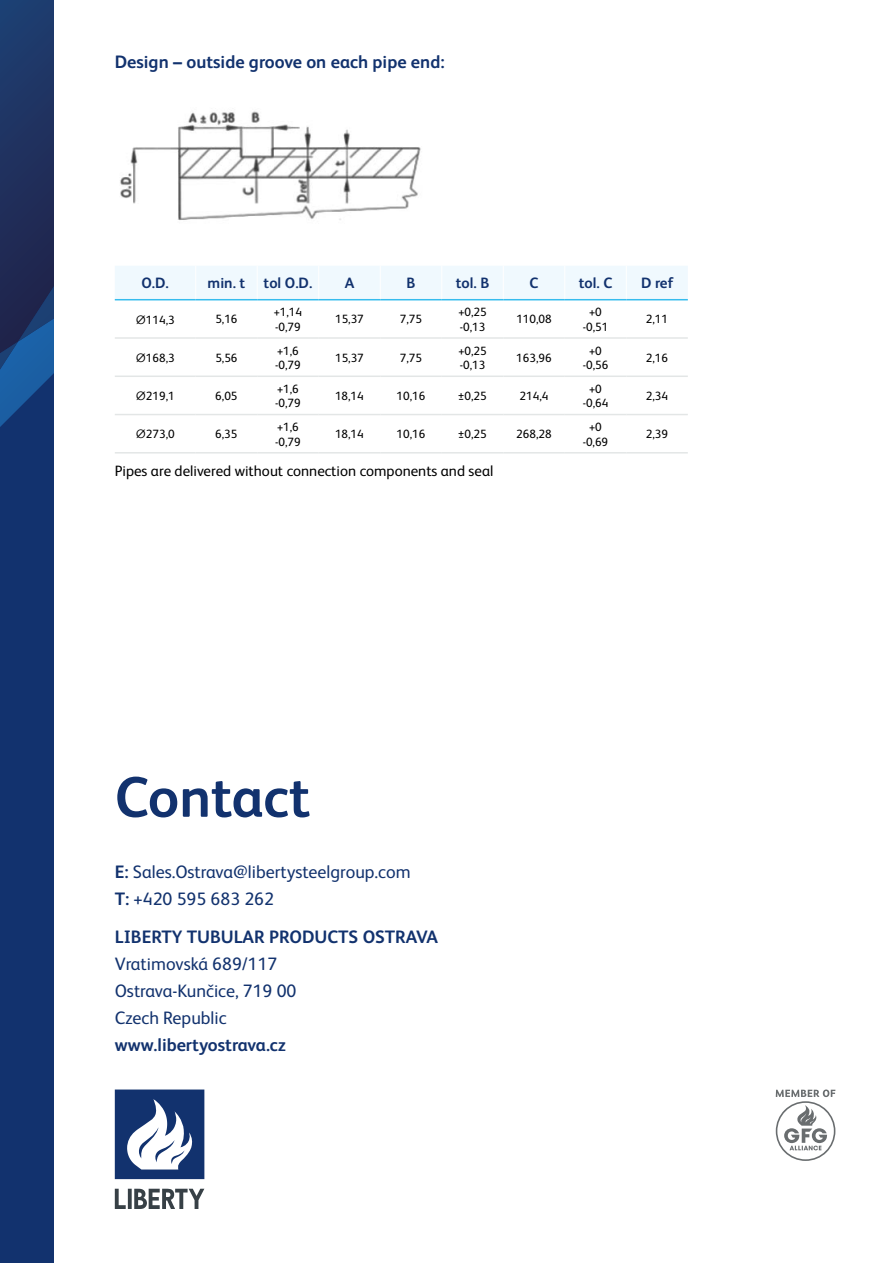
<style>
.page{position:relative;width:893px;height:1263px;background:#fff}
.page>*{position:absolute;margin:0;border:0;box-sizing:border-box;transform-origin:0 0}
.t1{font:700 57px "FS Albert";letter-spacing:-.005em;color:#12326e}
.t2{font:18px/27px "FS Albert";color:#12326e}
.t3{font:700 18px "FS Albert";color:#12326e}
.t4{font:15px "FS Albert";color:#000}
.t5{font:700 15px "FS Albert";color:#12326e}
.t6{font:12px/14.4px "FS Albert";color:#000}
.s1{font-family:"Gotham"}
.s2{font-weight:700}
</style>
<div class="page">
<img style="left:120px;top:111px;width:301px;height:109px">
<div style="left:115px;top:266px;width:573px;height:33px;background:#f0f9fe"></div>
<hr style="left:115px;top:337px;width:81px;height:2px;background:#e3e6e6">
<hr style="left:196px;top:337px;width:61px;height:2px;background:#e3e6e6">
<hr style="left:257px;top:337px;width:62px;height:2px;background:#e3e6e6">
<hr style="left:319px;top:337px;width:61px;height:2px;background:#e3e6e6">
<hr style="left:380px;top:337px;width:62px;height:2px;background:#e3e6e6">
<hr style="left:442px;top:337px;width:61px;height:2px;background:#e3e6e6">
<hr style="left:503px;top:337px;width:62px;height:2px;background:#e3e6e6">
<hr style="left:565px;top:337px;width:61px;height:2px;background:#e3e6e6">
<hr style="left:626px;top:337px;width:62px;height:2px;background:#e3e6e6">
<hr style="left:115px;top:375px;width:81px;height:2px;background:#e3e6e6">
<hr style="left:196px;top:375px;width:61px;height:2px;background:#e3e6e6">
<hr style="left:257px;top:375px;width:62px;height:2px;background:#e3e6e6">
<hr style="left:319px;top:375px;width:61px;height:2px;background:#e3e6e6">
<hr style="left:380px;top:375px;width:62px;height:2px;background:#e3e6e6">
<hr style="left:442px;top:375px;width:61px;height:2px;background:#e3e6e6">
<hr style="left:503px;top:375px;width:62px;height:2px;background:#e3e6e6">
<hr style="left:565px;top:375px;width:61px;height:2px;background:#e3e6e6">
<hr style="left:626px;top:375px;width:62px;height:2px;background:#e3e6e6">
<hr style="left:115px;top:414px;width:81px;height:1px;background:#e3e6e6">
<hr style="left:196px;top:414px;width:61px;height:1px;background:#e3e6e6">
<hr style="left:257px;top:414px;width:62px;height:1px;background:#e3e6e6">
<hr style="left:319px;top:414px;width:61px;height:1px;background:#e3e6e6">
<hr style="left:380px;top:414px;width:62px;height:1px;background:#e3e6e6">
<hr style="left:442px;top:414px;width:61px;height:1px;background:#e3e6e6">
<hr style="left:503px;top:414px;width:62px;height:1px;background:#e3e6e6">
<hr style="left:565px;top:414px;width:61px;height:1px;background:#e3e6e6">
<hr style="left:626px;top:414px;width:62px;height:1px;background:#e3e6e6">
<hr style="left:115px;top:452px;width:81px;height:1px;background:#e3e6e6">
<hr style="left:196px;top:452px;width:61px;height:1px;background:#e3e6e6">
<hr style="left:257px;top:452px;width:62px;height:1px;background:#e3e6e6">
<hr style="left:319px;top:452px;width:61px;height:1px;background:#e3e6e6">
<hr style="left:380px;top:452px;width:62px;height:1px;background:#e3e6e6">
<hr style="left:442px;top:452px;width:61px;height:1px;background:#e3e6e6">
<hr style="left:503px;top:452px;width:62px;height:1px;background:#e3e6e6">
<hr style="left:565px;top:452px;width:61px;height:1px;background:#e3e6e6">
<hr style="left:626px;top:452px;width:62px;height:1px;background:#e3e6e6">
<hr style="left:195px;top:266px;width:1px;height:33px;background:#fff">
<hr style="left:257px;top:266px;width:1px;height:33px;background:#fff">
<hr style="left:318px;top:266px;width:1px;height:33px;background:#fff">
<hr style="left:380px;top:266px;width:1px;height:33px;background:#fff">
<hr style="left:441px;top:266px;width:1px;height:33px;background:#fff">
<hr style="left:503px;top:266px;width:1px;height:33px;background:#fff">
<hr style="left:564px;top:266px;width:1px;height:33px;background:#fff">
<hr style="left:626px;top:266px;width:1px;height:33px;background:#fff">
<hr style="left:115px;top:299px;width:81px;height:1px;background:#36bcee">
<hr style="left:196px;top:299px;width:61px;height:1px;background:#36bcee">
<hr style="left:257px;top:299px;width:62px;height:1px;background:#36bcee">
<hr style="left:319px;top:299px;width:61px;height:1px;background:#36bcee">
<hr style="left:380px;top:299px;width:62px;height:1px;background:#36bcee">
<hr style="left:442px;top:299px;width:61px;height:1px;background:#36bcee">
<hr style="left:503px;top:299px;width:62px;height:1px;background:#36bcee">
<hr style="left:565px;top:299px;width:61px;height:1px;background:#36bcee">
<hr style="left:626px;top:299px;width:62px;height:1px;background:#36bcee">
<div style="left:0;top:0;width:54px;height:1263px;background:#12326e"></div>
<svg style="left:0;top:0;width:54px;height:427px"></svg>
<svg style="left:776px;top:1089px;width:59px;height:72px"></svg>
<svg style="left:115px;top:1189px;width:89px;height:20px"></svg>
<svg style="left:115px;top:1089px;width:89px;height:90px"></svg>
<h2 class="t3" style="left:115px;top:49px;width:331px">Design – outside groove on each pipe end:</h2>
<p class="t5" style="left:142px;top:273px;width:29px">O.D.</p>
<p class="t5" style="left:208px;top:273px;width:106px">min. t tol O.D.</p>
<p class="t5" style="left:345px;top:273px;width:11px">A</p>
<p class="t5" style="left:406px;top:273px;width:10px">B</p>
<p class="t5" style="left:456px;top:273px;width:35px">tol. B</p>
<p class="t5" style="left:530px;top:273px;width:10px">C</p>
<p class="t5" style="left:579px;top:273px;width:35px">tol. C</p>
<p class="t5" style="left:641px;top:273px;width:34px">D ref</p>
<p class="t6" style="left:136px;top:312px;width:41px"><span class="s1">Ø</span>114,3</p>
<p class="t6" style="left:215px;top:312px;width:24px">5,16</p>
<p class="t6" style="left:274px;top:304px;width:30px">+1,14 -0,79</p>
<p class="t6" style="left:335px;top:312px;width:30px">15,37</p>
<p class="t6" style="left:400px;top:312px;width:24px">7,75</p>
<p class="t6" style="left:458px;top:304px;width:30px">+0,25 -0,13</p>
<p class="t6" style="left:516px;top:312px;width:37px">110,08</p>
<p class="t6" style="left:583px;top:304px;width:27px;text-align:center">+0 -0,51</p>
<p class="t6" style="left:646px;top:312px;width:24px">2,11</p>
<p class="t6" style="left:136px;top:350px;width:41px"><span class="s1">Ø</span>168,3</p>
<p class="t6" style="left:215px;top:350px;width:24px">5,56</p>
<p class="t6" style="left:275px;top:343px;width:27px">+1,6 -0,79</p>
<p class="t6" style="left:335px;top:350px;width:30px">15,37</p>
<p class="t6" style="left:400px;top:350px;width:24px">7,75</p>
<p class="t6" style="left:458px;top:343px;width:30px">+0,25 -0,13</p>
<p class="t6" style="left:516px;top:350px;width:37px">163,96</p>
<p class="t6" style="left:583px;top:343px;width:27px;text-align:center">+0 -0,56</p>
<p class="t6" style="left:646px;top:350px;width:24px">2,16</p>
<p class="t6" style="left:136px;top:388px;width:41px"><span class="s1">Ø</span>219,1</p>
<p class="t6" style="left:215px;top:388px;width:24px">6,05</p>
<p class="t6" style="left:275px;top:381px;width:27px">+1,6 -0,79</p>
<p class="t6" style="left:335px;top:388px;width:30px">18,14</p>
<p class="t6" style="left:397px;top:388px;width:30px">10,16</p>
<p class="t6" style="left:458px;top:388px;width:30px">±0,25</p>
<p class="t6" style="left:520px;top:388px;width:30px">214,4</p>
<p class="t6" style="left:583px;top:381px;width:27px;text-align:center">+0 -0,64</p>
<p class="t6" style="left:646px;top:388px;width:24px">2,34</p>
<p class="t6" style="left:136px;top:427px;width:41px"><span class="s1">Ø</span>273,0</p>
<p class="t6" style="left:215px;top:426px;width:24px">6,35</p>
<p class="t6" style="left:275px;top:419px;width:27px">+1,6 -0,79</p>
<p class="t6" style="left:335px;top:426px;width:30px">18,14</p>
<p class="t6" style="left:397px;top:426px;width:30px">10,16</p>
<p class="t6" style="left:458px;top:426px;width:30px">±0,25</p>
<p class="t6" style="left:516px;top:426px;width:37px">268,28</p>
<p class="t6" style="left:583px;top:419px;width:27px;text-align:center">+0 -0,69</p>
<p class="t6" style="left:646px;top:426px;width:24px">2,39</p>
<p class="t4" style="left:115px;top:461px;width:380px">Pipes are delivered without connection components and seal</p>
<h1 class="t1" style="left:115px;top:758px;width:197px">Contact</h1>
<h2 class="t2" style="left:115px;top:858px;width:297px"><span class="s2">E:</span> Sales.Ostrava@libertysteelgroup.com<br><span class="s2">T:</span> +420 595 683 262</h2>
<h2 class="t3" style="left:115px;top:924px;width:325px">LIBERTY TUBULAR PRODUCTS OSTRAVA</h2>
<h2 class="t2" style="left:115px;top:949px;width:183px">Vratimovská 689/117<br>Ostrava-Kunčice, 719 00<br>Czech Republic</h2>
<h2 class="t3" style="left:115px;top:1032px;width:172px">www.libertyostrava.cz</h2>
</div>
